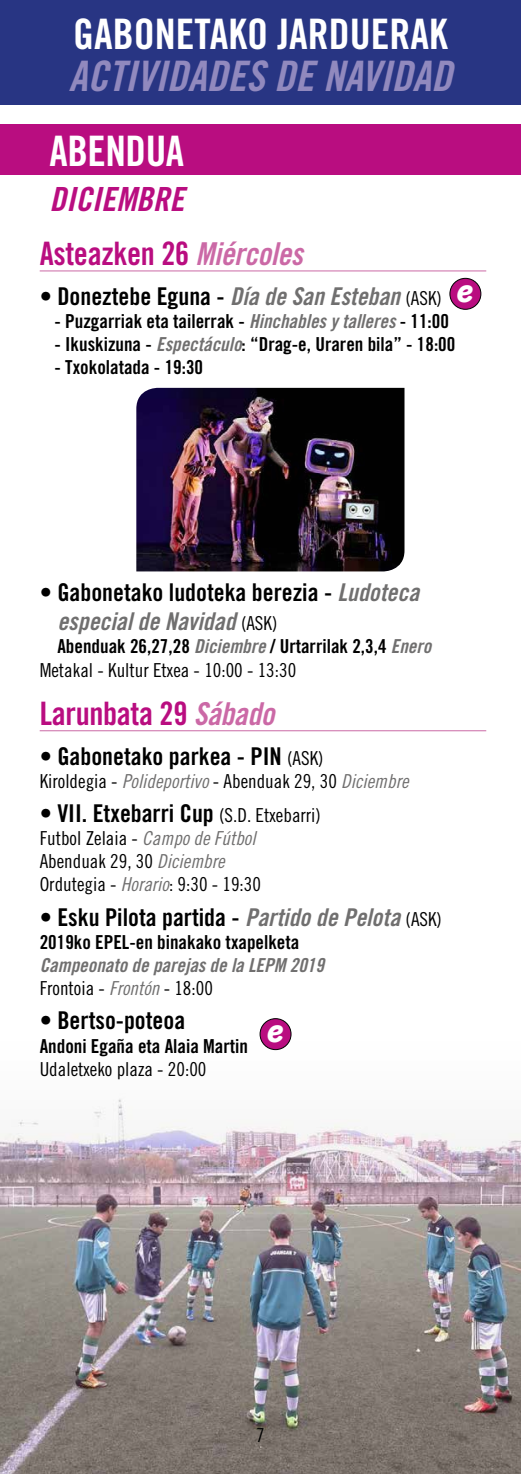
<style>
.page{position:relative;width:521px;height:1474px;background:#fff}
.page>*{position:absolute;margin:0;border:0;box-sizing:border-box;transform-origin:0 0}
.t1{font:42px "Trade Gothic Bold Cond Twenty";color:#fff}
.t2{font:42px "Trade Gothic Bold Cond Twenty Obl";color:#9189be}
.t3{font:33.25px "Trade Gothic Bold Cond Twenty Obl";color:#b90d80}
.t4{font:italic 700 32.73px "Am Typewriter ITC";color:#fff}
.t5{font:32.38px "Trade Gothic Bold Cond Twenty";letter-spacing:-.01em;color:#b90d80}
.t6{font:24.5px "Trade Gothic Bold Cond Twenty";color:#000}
.t7{font:24.5px "Trade Gothic Bold Cond Twenty Obl";color:#706f6f}
.t8{font:19.25px "Trade Gothic Bold Cond Twenty";color:#000}
.t9{font:19.25px/23.1px "Trade Gothic Cond Eighteen";color:#000}
.t10{font:19.25px "Trade Gothic Bold Cond Twenty Obl";color:#706f6f}
.s1{font-family:"Trade Gothic Bold Cond Twenty Obl";font-size:31.5px;color:#cb69a6}
.s2{font-family:"Trade Gothic Bold Cond Twenty Obl";color:#706f6f}
.s3{font-family:"Trade Gothic Cond Eighteen";font-size:19.25px}
.s4{font-family:"Trade Gothic Cond Eighteen";font-size:19.25px;color:#000}
.s5{font-family:"Trade Gothic Cond Eighteen Obl";color:#706f6f}
</style>
<div class="page">
<img style="left:0;top:1041px;width:521px;height:432px">
<hr style="left:40px;top:270px;width:446px;height:1px;background:#cb69a6">
<hr style="left:40px;top:730px;width:446px;height:1px;background:#cb69a6">
<img style="left:136px;top:388px;width:268px;height:183px">
<div style="left:0;top:124px;width:521px;height:51px;background:#b90d80"></div>
<div style="left:0;top:0;width:521px;height:104px;background:#283583"></div>
<div style="left:450px;top:278px;width:31px;height:31px;background:#b90d80;border-radius:50%"></div>
<div style="left:449px;top:278px;width:32px;height:32px;border:1px solid #000;border-radius:50%"></div>
<div style="left:260px;top:1018px;width:31px;height:31px;background:#b90d80;border-radius:50%"></div>
<div style="left:260px;top:1018px;width:31px;height:32px;border:1px solid #000;border-radius:50%"></div>
<h1 class="t1" style="left:73px;top:9px;width:376px">GABONETAKO JARDUERAK</h1>
<h1 class="t2" style="left:69px;top:51px;width:385px">ACTIVIDADES DE NAVIDAD</h1>
<h1 class="t1" style="left:49px;top:126px;width:136px">ABENDUA</h1>
<h2 class="t3" style="left:49px;top:179px;width:136px">DICIEMBRE</h2>
<h3 class="t5" style="left:40px;top:234px;width:265px">Asteazken 26 <span class="s1">Miércoles</span></h3>
<p class="t6" style="left:40px;top:281px;width:404px">• Doneztebe Eguna - <span class="s2">Día de San Esteban</span> <span class="s3">(ASK)</span></p>
<p class="t8" style="left:55px;top:309px;width:396px">- Puzgarriak eta tailerrak - <span class="s2">Hinchables y talleres</span> - 11:00</p>
<p class="t8" style="left:55px;top:332px;width:402px">- Ikuskizuna - <span class="s2">Espectáculo</span>: “Drag-e, Uraren bila” - 18:00</p>
<p class="t8" style="left:55px;top:355px;width:150px">- Txokolatada - 19:30</p>
<h3 class="t4" style="left:457px;top:270px;width:18px">e</h3>
<p class="t6" style="left:40px;top:577px;width:381px">• Gabonetako ludoteka berezia - <span class="s2">Ludoteca</span></p>
<p class="t7" style="left:57px;top:606px;width:221px">especial de Navidad <span class="s4">(ASK)</span></p>
<p class="t8" style="left:57px;top:635px;width:375px">Abenduak 26,27,28 <span class="s2">Diciembre</span> / Urtarrilak 2,3,4 <span class="s2">Enero</span></p>
<p class="t9" style="left:40px;top:658px;width:258px">Metakal - Kultur Etxea - 10:00 - 13:30</p>
<h3 class="t5" style="left:40px;top:694px;width:236px">Larunbata 29 <span class="s1">Sábado</span></h3>
<p class="t6" style="left:40px;top:741px;width:285px">• Gabonetako parkea - PIN <span class="s3">(ASK)</span></p>
<p class="t9" style="left:40px;top:769px;width:370px">Kiroldegia - <span class="s5">Polideportivo</span> - Abenduak 29, 30 <span class="s5">Diciembre</span></p>
<p class="t6" style="left:40px;top:798px;width:283px">• VII. Etxebarri Cup <span class="s3">(S.D. Etxebarri)</span></p>
<p class="t9" style="left:40px;top:826px;width:223px">Futbol Zelaia - <span class="s5">Campo de Fútbol<br></span>Abenduak 29, 30 <span class="s5">Diciembre<br></span>Ordutegia - <span class="s5">Horario</span>: 9:30 - 19:30</p>
<p class="t6" style="left:40px;top:902px;width:404px">• Esku Pilota partida - <span class="s2">Partido de Pelota</span> <span class="s3">(ASK)</span></p>
<p class="t8" style="left:40px;top:930px;width:261px">2019ko EPEL-en binakako txapelketa</p>
<p class="t10" style="left:40px;top:953px;width:286px">Campeonato de parejas de la LEPM 2019</p>
<p class="t9" style="left:40px;top:976px;width:175px">Frontoia - <span class="s5">Frontón</span> - 18:00</p>
<p class="t6" style="left:40px;top:1005px;width:147px">• Bertso-poteoa</p>
<p class="t8" style="left:40px;top:1034px;width:210px">Andoni Egaña eta Alaia Martin</p>
<p class="t9" style="left:40px;top:1057px;width:168px">Udaletxeko plaza - 20:00</p>
<h3 class="t4" style="left:267px;top:1010px;width:18px">e</h3>
<p class="t9" style="left:256px;top:1423px;width:10px">7</p>
</div>
